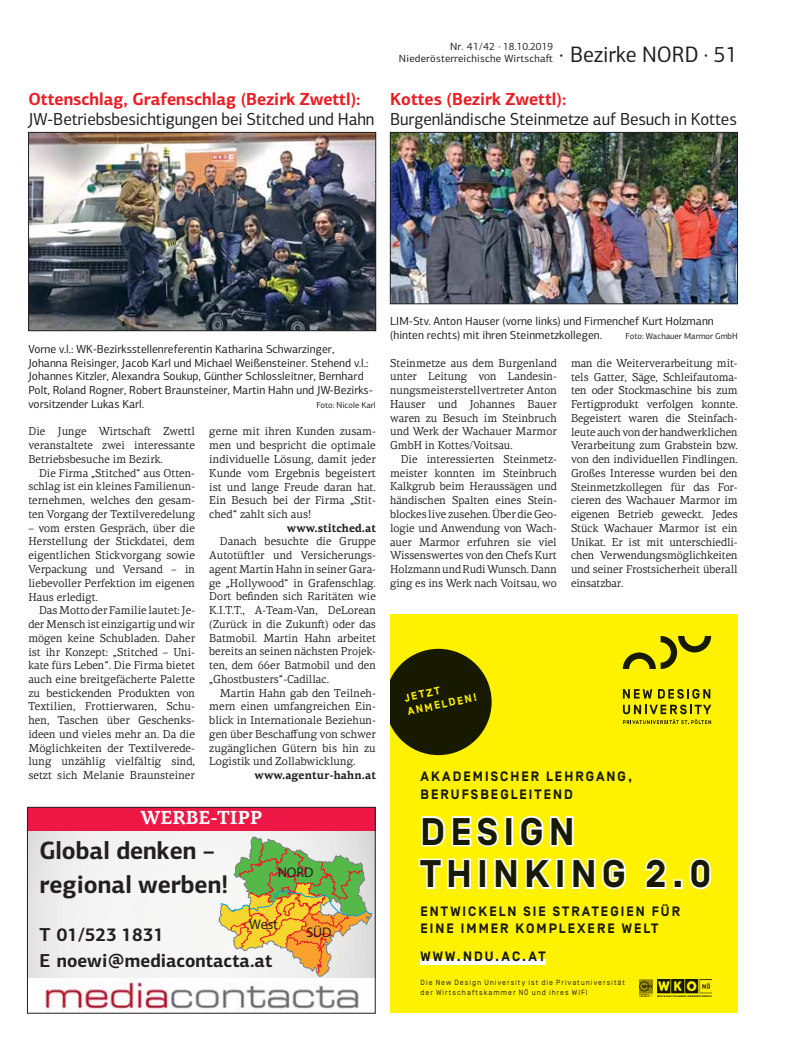
<style>
.page{position:relative;width:798px;height:1063px;background:#fff}
.page>*{position:absolute;margin:0;border:0;box-sizing:border-box;transform-origin:0 0}
.t1{font:700 38.38px/42.5px "Simplon BP";letter-spacing:.15em;color:#181a00}
.t2{font:700 25px/33.8px "PF Centro Sans Pro";color:#231f20;scale:.96 1}
.t3{font:22.5px "PF Centro Sans Pro";color:#231f20;scale:.96 1}
.t4{font:700 19px "PF Centro Serif Pro";color:#fff;scale:.96 1}
.t5{font:700 18.75px/26.2px "PF Centro Sans Pro";color:#231f20;scale:.96 1}
.t6{font:17.5px "PF Centro Sans Pro";letter-spacing:-.01em;color:#231f20;scale:.96 1}
.t7{font:700 17.5px "PF Centro Sans Pro";color:#ed1c24;scale:.96 1}
.t8{font:14px "Myriad Pro";color:#231f20}
.t9{font:700 13.62px/17.6px "Simplon BP";letter-spacing:.15em;color:#181a00}
.t10{font:11.75px/13.8px "PF Centro Sans Pro";color:#231f20}
.t11{font:11.5px/13.8px "PF Centro Serif Pro";color:#231f20;text-align:justify;scale:.96 1}
.t12{font:11.5px/13.8px "PF Centro Serif Pro";color:#231f20;text-align:justify}
.t13{font:700 11.5px "PF Centro Serif Pro";color:#231f20}
.t14{font:700 10.75px/14px "Simplon BP";color:#fff200}
.t15{font:10.62px/11.9px "PF Centro Sans Pro";color:#231f20;text-align:right}
.t16{font:8.75px "PF Centro Sans Pro";color:#231f20}
.t17{font:7.5px/10px "Simplon BP Regular";letter-spacing:.13em;color:#231f20}
</style>
<div class="page">
<img style="left:30px;top:134px;width:344px;height:195px">
<div style="left:28px;top:132px;width:348px;height:199px;border:1px solid #231f20"></div>
<img style="left:392px;top:134px;width:343px;height:168px">
<div style="left:390px;top:132px;width:347px;height:172px;border:1px solid #231f20"></div>
<img style="left:29px;top:830px;width:344px;height:148px">
<div style="left:27px;top:807px;width:348px;height:23px;background:#ed1846"></div>
<img style="left:34px;top:978px;width:342px;height:36px">
<svg style="left:216px;top:834px;width:155px;height:143px"></svg>
<div style="left:27px;top:807px;width:348px;height:206px;border:1px solid #231f20"></div>
<div style="left:390px;top:614px;width:347px;height:399px;background:#fff200"></div>
<svg style="left:622px;top:636px;width:88px;height:33px"></svg>
<svg style="left:622px;top:689px;width:88px;height:10px"></svg>
<svg style="left:622px;top:705px;width:89px;height:19px"></svg>
<svg style="left:390px;top:649px;width:101px;height:106px"></svg>
<svg style="left:421px;top:815px;width:153px;height:32px"></svg>
<svg style="left:418px;top:858px;width:208px;height:32px"></svg>
<svg style="left:645px;top:858px;width:66px;height:32px"></svg>
<svg style="left:651px;top:980px;width:2px;height:16px"></svg>
<img style="left:639px;top:980px;width:12px;height:16px">
<img style="left:657px;top:980px;width:54px;height:16px">
<div style="left:420px;top:959px;width:126px;height:6px;background:#fff"></div>
<h3 class="t7" style="left:28px;top:92px;width:347px">Ottenschlag, Grafenschlag (Bezirk Zwettl):</h3>
<h3 class="t6" style="left:28px;top:112px;width:362px">JW-Betriebsbesichtigungen bei Stitched und Hahn</h3>
<p class="t15" style="left:399px;top:42px;width:155px">Nr. 41/42 · 18.10.2019<br>Niederösterreichische Wirtscha-</p>
<h3 class="t3" style="left:559px;top:46px;width:188px">· Bezirke NORD · 51</h3>
<h3 class="t7" style="left:390px;top:92px;width:185px">Kottes (Bezirk Zwettl):</h3>
<h3 class="t6" style="left:390px;top:112px;width:362px">Burgenländische Steinmetze auf Besuch in Kottes</h3>
<p class="t10" style="left:28px;top:343px;width:346px">Vorne v.l.: WK-Bezirksstellenreferentin Katharina Schwarzinger, Johanna Reisinger, Jacob Karl und Michael Weißensteiner. Stehend v.l.:<br>Johannes Kitzler, Alexandra Soukup, Günther Schlossleitner, Bernhard Polt, Roland Rogner, Robert Braunsteiner, Martin Hahn und JW-Bezirks&shy;vorsitzender Lukas Karl.</p>
<p class="t16" style="left:316px;top:402px;width:61px">Foto: Nicole Karl</p>
<p class="t11" style="left:28px;top:426px;width:175px">Die Junge Wirtscha- Zwettl veranstaltete zwei interessante Betriebsbesuche im Bezirk.</p>
<p class="t11" style="left:28px;top:467px;width:175px;text-indent:11px">Die Firma „Stitched“ aus Otten&shy;schlag ist ein kleines Familienun&shy;ternehmen, welches den gesam&shy;ten Vorgang der Textilveredelung</p>
<p class="t11" style="left:28px;top:522px;width:175px">– vom ersten Gespräch, über die Herstellung der Stickdatei, dem eigentlichen Stickvorgang sowie Verpackung und Versand – in liebevoller Perfektion im eigenen Haus erledigt.</p>
<p class="t11" style="left:28px;top:605px;width:175px;text-indent:11px">Das Motto der Familie lautet: Je&shy;der Mensch ist einzigartig und wir mögen keine Schubladen. Daher ist ihr Konzept: „Stitched – Uni&shy;kate fürs Leben“. Die Firma bietet auch eine breitgefächerte Palette zu bestickenden Produkten von Textilien, Frottierwaren, Schu&shy;hen, Taschen über Geschenks&shy;ideen und vieles mehr an. Da die Möglichkeiten der Textilverede&shy;lung unzählig vielfältig sind, setzt sich Melanie Braunsteiner</p>
<p class="t12" style="left:209px;top:426px;width:168px">gerne mit ihren Kunden zusam&shy;men und bespricht die optimale individuelle Lösung, damit jeder Kunde vom Ergebnis begeistert ist und lange Freude daran hat.<br>Ein Besuch bei der Firma „Stit&shy;ched“ zahlt sich aus!</p>
<p class="t13" style="left:287px;top:524px;width:90px">www.stitched.at</p>
<p class="t11" style="left:209px;top:536px;width:175px;text-indent:11px">Danach besuchte die Gruppe Autotü-ler und Versicherungs&shy;agent Martin Hahn in seiner Gara&shy;ge „Hollywood“ in Grafenschlag.<br>Dort befinden sich Raritäten wie K.I.T.T., A-Team-Van, DeLorean (Zurück in die Zukun-) oder das Batmobil. Martin Hahn arbeitet bereits an seinen nächsten Projek&shy;ten, dem 66er Batmobil und den „Ghostbusters“-Cadillac.</p>
<p class="t12" style="left:209px;top:687px;width:168px;text-indent:11px">Martin Hahn gab den Teilneh&shy;mern einen umfangreichen Ein&shy;blick in Internationale Beziehun&shy;gen über Beschaffung von schwer zugänglichen Gütern bis hin zu Logistik und Zollabwicklung.</p>
<p class="t13" style="left:254px;top:771px;width:123px">www.agentur-hahn.at</p>
<h3 class="t4" style="left:140px;top:811px;width:128px">WERBE-TIPP</h3>
<h2 class="t2" style="left:39px;top:836px;width:198px">Global denken – regional werben!</h2>
<h3 class="t5" style="left:39px;top:923px;width:244px">T 01/523 1831<br>E noewi@mediacontacta.at</h3>
<p class="t8" style="left:277px;top:864px;width:37px">NORD</p>
<p class="t8" style="left:249px;top:916px;width:30px">West</p>
<p class="t8" style="left:306px;top:924px;width:27px">SÜD</p>
<p class="t10" style="left:390px;top:316px;width:325px">LIM-Stv. Anton Hauser (vorne links) und Firmenchef Kurt Holzmann (hinten rechts) mit ihren Steinmetzkollegen.</p>
<p class="t16" style="left:625px;top:333px;width:113px">Foto: Wachauer Marmor GmbH</p>
<p class="t11" style="left:390px;top:357px;width:175px">Steinmetze aus dem Burgenland unter Leitung von Landesin&shy;nungsmeisterstellvertreter Anton Hauser und Johannes Bauer waren zu Besuch im Steinbruch und Werk der Wachauer Marmor GmbH in Kottes/Voitsau.</p>
<p class="t11" style="left:390px;top:453px;width:175px;text-indent:11px">Die interessierten Steinmetz&shy;meister konnten im Steinbruch Kalkgrub beim Heraussägen und händischen Spalten eines Stein&shy;blockes live zusehen. Über die Geo&shy;logie und Anwendung von Wach&shy;auer Marmor erfuhren sie viel Wissenswertes von den Chefs Kurt Holzmann und Rudi Wunsch. Dann ging es ins Werk nach Voitsau, wo</p>
<p class="t11" style="left:570px;top:357px;width:175px">man die Weiterverarbeitung mit&shy;tels Gatter, Säge, Schleifautoma&shy;ten oder Stockmaschine bis zum Fertigprodukt verfolgen konnte.<br>Begeistert waren die Steinfach&shy;leute auch von der handwerklichen Verarbeitung zum Grabstein bzw. von den individuellen Findlingen.<br>Großes Interesse wurden bei den Steinmetzkollegen für das For&shy;cieren des Wachauer Marmor im eigenen Betrieb geweckt. Jedes Stück Wachauer Marmor ist ein Unikat. Er ist mit unterschiedli&shy;chen Verwendungsmöglichkeiten und seiner Frostsicherheit überall einsatzbar.</p>
<p class="t14" style="left:403px;top:693px;width:72px;rotate:-12deg">JETZT<br>ANMELDEN!</p>
<p class="t9" style="left:420px;top:770px;width:213px">AKADEMISCHER LEHRGANG,<br>BERUFSBEGLEITEND</p>
<h1 class="t1" style="left:420px;top:816px;width:292px">DESIGN<br>THINKING 2.0</h1>
<p class="t9" style="left:420px;top:904px;width:261px">ENTWICKELN SIE STRATEGIEN FÜR<br>EINE IMMER KOMPLEXERE WELT</p>
<p class="t9" style="left:420px;top:949px;width:126px">WWW.NDU.AC.AT</p>
<p class="t17" style="left:420px;top:978px;width:206px">Die New Design University ist die Privatuniversität der Wirtschaftskammer NÖ und ihres WIFI</p>
</div>
